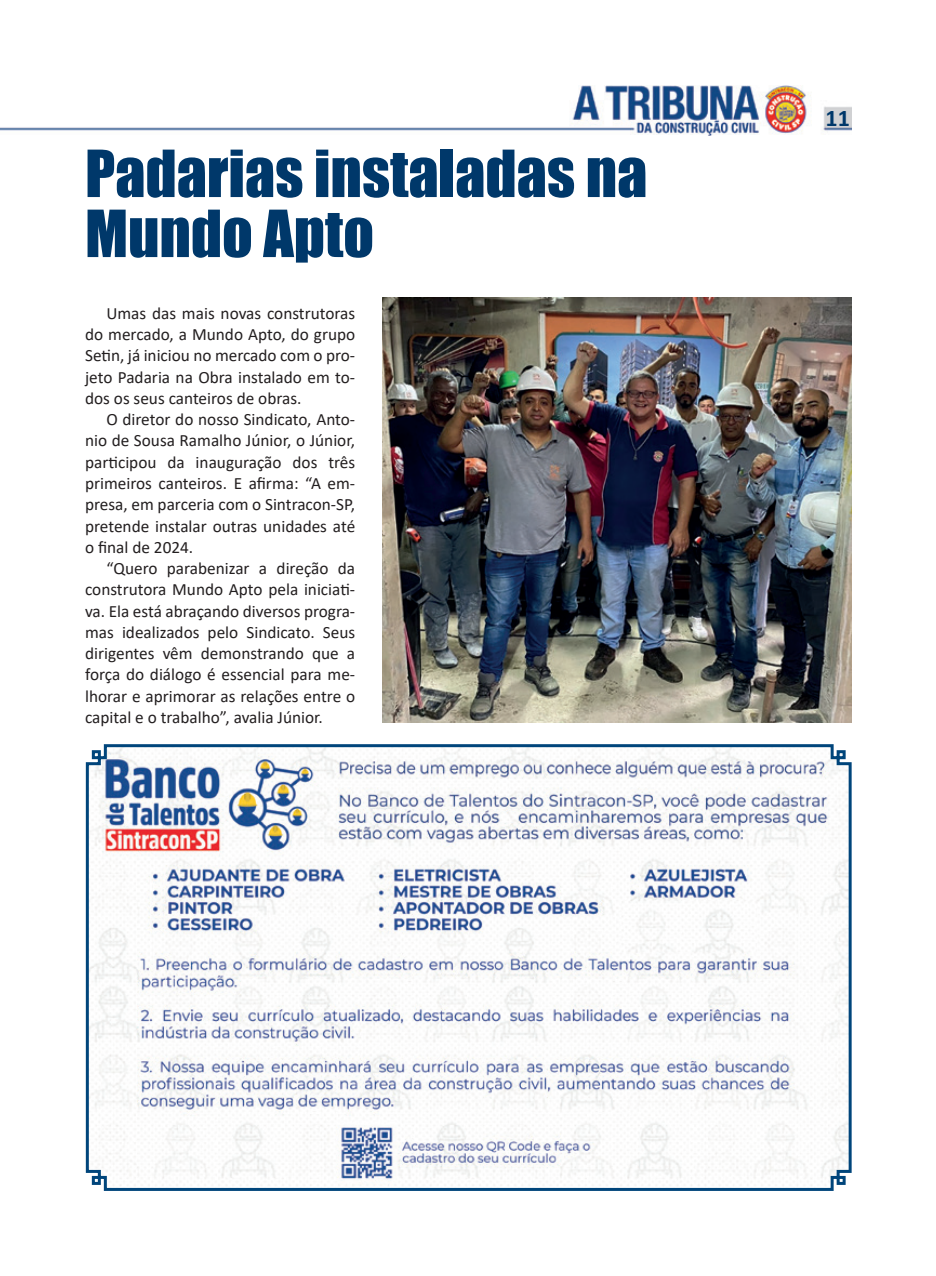
<style>
.page{position:relative;width:936px;height:1276px;background:#fff}
.page>*{position:absolute;margin:0;border:0;box-sizing:border-box;transform-origin:0 0}
.t1{font:60px/60px "Impact";color:#00386a}
.t2{font:700 24px "Calibri";color:#00386a}
.t3{font:17.25px/21.3px "Calibri";color:#231f20;text-align:justify}
</style>
<div class="page">
<img style="left:0;top:85px;width:851px;height:50px">
<svg style="left:85px;top:744px;width:767px;height:447px"></svg>
<img style="left:383px;top:298px;width:468px;height:425px">
<h1 class="t1" style="left:85px;top:142px;width:563px">Padarias instaladas na<br>Mundo Apto</h1>
<p class="t3" style="left:85px;top:302px;width:271px;text-indent:21px">Umas das mais novas construtoras do mercado, a Mundo Apto, do grupo Setin, já iniciou no mercado com o pro&shy;jeto Padaria na Obra instalado em to&shy;dos os seus canteiros de obras.</p>
<p class="t3" style="left:85px;top:408px;width:272px;text-indent:21px">O diretor do nosso Sindicato, Anto&shy;nio de Sousa Ramalho Júnior, o Júnior, participou da inauguração dos três primeiros canteiros. E afirma: “A em&shy;presa, em parceria com o Sintracon-SP, pretende instalar outras unidades até o final de 2024.</p>
<p class="t3" style="left:85px;top:557px;width:271px;text-indent:21px">“Quero parabenizar a direção da construtora Mundo Apto pela iniciati&shy;va. Ela está abraçando diversos progra&shy;mas idealizados pelo Sindicato. Seus dirigentes vêm demonstrando que a força do diálogo é essencial para me&shy;lhorar e aprimorar as relações entre o capital e o trabalho”, avalia Júnior.</p>
<h2 class="t2" style="left:825px;top:101px;width:26px">11</h2>
</div>
